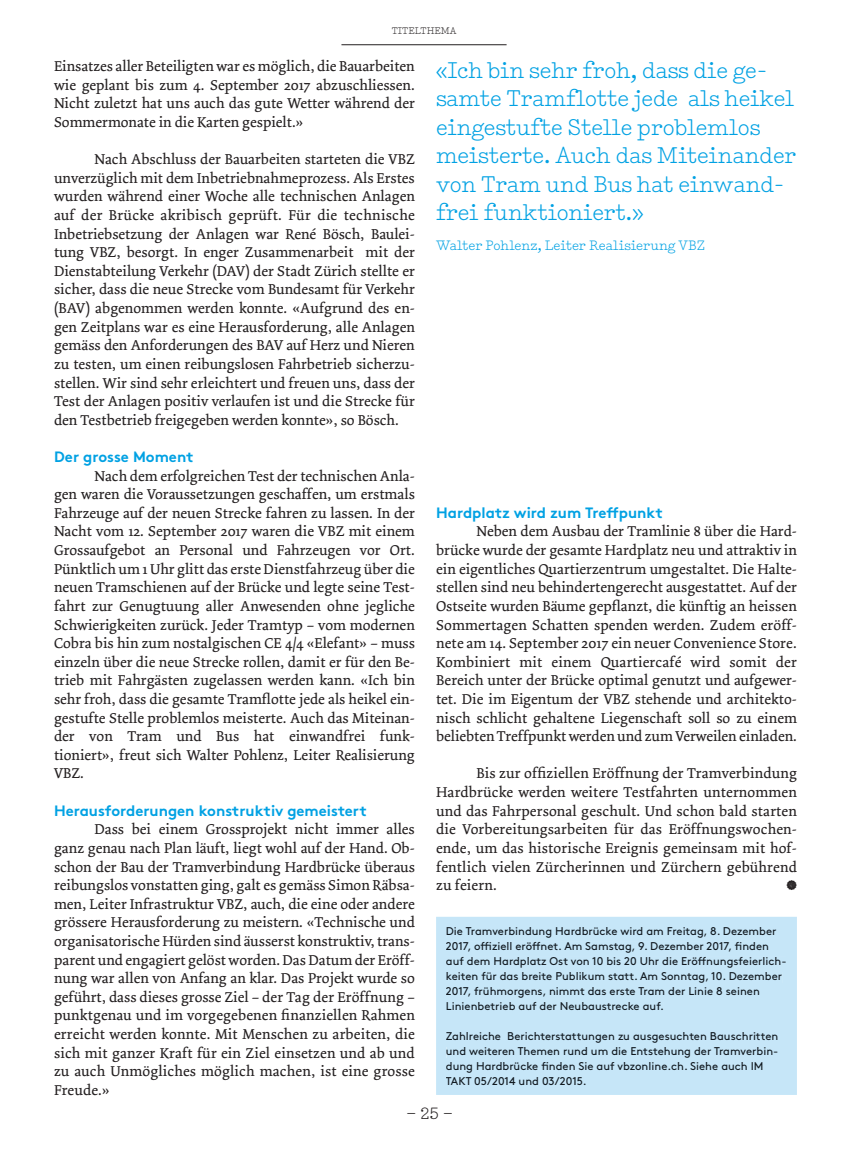
<style>
.page{position:relative;width:851px;height:1149px;background:#fff}
.page>*{position:absolute;margin:0;border:0;box-sizing:border-box;transform-origin:0 0}
.t1{font:22.5px/28.5px "Typewriter";color:#00a1e3}
.t2{font:16.2px "Typewriter";color:#231f20}
.t3{font:15px/18.6px "Dolly";color:#231f20;text-align:justify}
.t4{font:700 15px "Brown Pro";color:#00a1e3}
.t5{font:13.5px "Typewriter";letter-spacing:.005em;color:#00a1e3}
.t6{font:13.5px "Veneer Extras";color:#231f20}
.t7{font:11.25px/15px "Brown Pro";color:#111920}
.t8{font:9.45px "Typewriter";color:#231f20}
</style>
<div class="page">
<div style="left:436px;top:916px;width:360px;height:178px;background:#c6e6f8"></div>
<div style="left:447px;top:926px;width:329px;height:11px;background:#c6e6f8"></div>
<div style="left:446px;top:941px;width:322px;height:11px;background:#c6e6f8"></div>
<div style="left:446px;top:956px;width:339px;height:11px;background:#c6e6f8"></div>
<div style="left:447px;top:971px;width:335px;height:11px;background:#c6e6f8"></div>
<div style="left:446px;top:986px;width:313px;height:11px;background:#c6e6f8"></div>
<div style="left:447px;top:1001px;width:216px;height:8px;background:#c6e6f8"></div>
<div style="left:446px;top:1031px;width:332px;height:11px;background:#c6e6f8"></div>
<div style="left:446px;top:1046px;width:331px;height:11px;background:#c6e6f8"></div>
<div style="left:446px;top:1061px;width:317px;height:11px;background:#c6e6f8"></div>
<div style="left:446px;top:1076px;width:139px;height:8px;background:#c6e6f8"></div>
<hr style="left:341px;top:44px;width:165px;height:1px;background:#231f20">
<p class="t8" style="left:392px;top:24px;width:66px">TITELTHEMA</p>
<p class="t3" style="left:54px;top:57px;width:362px">Einsatzes aller Beteiligten war es möglich, die Bauarbeiten wie geplant bis zum 4. September 2017 abzuschliessen.<br>Nicht zuletzt hat uns auch das gute Wetter während der Sommermonate in die Karten gespielt.»</p>
<p class="t3" style="left:54px;top:150px;width:362px;text-indent:40px">Nach Abschluss der Bauarbeiten starteten die VBZ unverzüglich mit dem Inbetriebnahmeprozess. Als Erstes wurden während einer Woche alle technischen Anlagen auf der Brücke akribisch geprüft. Für die technische Inbetriebsetzung der Anlagen war René Bösch, Baulei&shy;tung VBZ, besorgt. In enger Zusammenarbeit mit der Dienstabteilung Verkehr (DAV) der Stadt Zürich stellte er sicher, dass die neue Strecke vom Bundesamt für Verkehr (BAV) abgenommen werden konnte. «Aufgrund des en&shy;gen Zeitplans war es eine Herausforderung, alle Anlagen gemäss den Anforderungen des BAV auf Herz und Nieren zu testen, um einen reibungslosen Fahrbetrieb sicherzu&shy;stellen. Wir sind sehr erleichtert und freuen uns, dass der Test der Anlagen positiv verlaufen ist und die Strecke für den Testbetrieb freigegeben werden konnte», so Bösch.</p>
<p class="t4" style="left:54px;top:444px;width:141px">Der grosse Moment</p>
<p class="t3" style="left:54px;top:466px;width:362px;text-indent:40px">Nach dem erfolgreichen Test der technischen Anla&shy;gen waren die Voraussetzungen geschaffen, um erstmals Fahrzeuge auf der neuen Strecke fahren zu lassen. In der Nacht vom 12. September 2017 waren die VBZ mit einem Grossaufgebot an Personal und Fahrzeugen vor Ort.<br>Pünktlich um 1 Uhr glitt das erste Dienstfahrzeug über die neuen Tramschienen auf der Brücke und legte seine Test&shy;fahrt zur Genugtuung aller Anwesenden ohne jegliche Schwierigkeiten zurück. Jeder Tramtyp – vom modernen Cobra bis hin zum nostalgischen CE 4/4 «Elefant» – muss einzeln über die neue Strecke rollen, damit er für den Be&shy;trieb mit Fahrgästen zugelassen werden kann. «Ich bin sehr froh, dass die gesamte Tramflotte jede als heikel ein&shy;gestufte Stelle problemlos meisterte. Auch das Miteinan&shy;der von Tram und Bus hat einwandfrei funk&shy;tioniert», freut sich Walter Pohlenz, Leiter Realisierung VBZ.</p>
<p class="t4" style="left:54px;top:798px;width:314px">Herausforderungen konstruktiv gemeistert</p>
<p class="t3" style="left:54px;top:820px;width:362px;text-indent:40px">Dass bei einem Grossprojekt nicht immer alles ganz genau nach Plan läuft, liegt wohl auf der Hand. Ob&shy;schon der Bau der Tramverbindung Hardbrücke überaus reibungslos vonstatten ging, galt es gemäss Simon Räbsa&shy;men, Leiter Infrastruktur VBZ, auch, die eine oder andere grössere Herausforderung zu meistern. «Technische und organisatorische Hürden sind äusserst konstruktiv, trans&shy;parent und engagiert gelöst worden. Das Datum der Eröff&shy;nung war allen von Anfang an klar. Das Projekt wurde so geführt, dass dieses grosse Ziel – der Tag der Eröffnung – punktgenau und im vorgegebenen finanziellen Rahmen erreicht werden konnte. Mit Menschen zu arbeiten, die sich mit ganzer Kraft für ein Ziel einsetzen und ab und zu auch Unmögliches möglich machen, ist eine grosse Freude.»</p>
<h1 class="t1" style="left:436px;top:57px;width:361px">«Ich bin sehr froh, dass die ge&shy;samte Tramflotte jede als heikel eingestufte Stelle problemlos meisterte. Auch das Miteinander von Tram und Bus hat einwand&shy;frei funktioniert.»</h1>
<p class="t5" style="left:436px;top:236px;width:270px">Walter Pohlenz, Leiter Realisierung VBZ</p>
<p class="t4" style="left:436px;top:500px;width:228px">Hardplatz wird zum Treffpunkt</p>
<p class="t3" style="left:436px;top:522px;width:362px;text-indent:40px">Neben dem Ausbau der Tramlinie 8 über die Hard&shy;brücke wurde der gesamte Hardplatz neu und attraktiv in ein eigentliches Quartierzentrum umgestaltet. Die Halte&shy;stellen sind neu behindertengerecht ausgestattet. Auf der Ostseite wurden Bäume gepflanzt, die künftig an heissen Sommertagen Schatten spenden werden. Zudem eröff&shy;nete am 14. September 2017 ein neuer Convenience Store.<br>Kombiniert mit einem Quartiercafé wird somit der Bereich unter der Brücke optimal genutzt und aufgewer&shy;tet. Die im Eigentum der VBZ stehende und architekto&shy;nisch schlicht gehaltene Liegenschaft soll so zu einem beliebten Treffpunkt werden und zum Verweilen einladen.</p>
<p class="t3" style="left:436px;top:764px;width:362px;text-indent:40px">Bis zur offiziellen Eröffnung der Tramverbindung Hardbrücke werden weitere Testfahrten unternommen und das Fahrpersonal geschult. Und schon bald starten die Vorbereitungsarbeiten für das Eröffnungswochen&shy;ende, um das historische Ereignis gemeinsam mit hof&shy;fentlich vielen Zürcherinnen und Zürchern gebührend zu feiern.</p>
<p class="t6" style="left:786px;top:877px;width:13px">6</p>
<p class="t7" style="left:446px;top:922px;width:342px">Die Tramverbindung Hardbrücke wird am Freitag, 8. Dezember 2017, offiziell eröffnet. Am Samstag, 9. Dezember 2017, finden auf dem Hardplatz Ost von 10 bis 20 Uhr die Eröffnungsfeierlich&shy;keiten für das breite Publikum statt. Am Sonntag, 10. Dezember 2017, frühmorgens, nimmt das erste Tram der Linie 8 seinen Linienbetrieb auf der Neubaustrecke auf.</p>
<p class="t7" style="left:446px;top:1027px;width:334px">Zahlreiche Berichterstattungen zu ausgesuchten Bauschritten und weiteren Themen rund um die Entstehung der Tramverbin&shy;dung Hardbrücke finden Sie auf vbzonline.ch. Siehe auch IM TAKT 05/2014 und 03/2015.</p>
<p class="t2" style="left:406px;top:1101px;width:49px">– 25 –</p>
</div>
